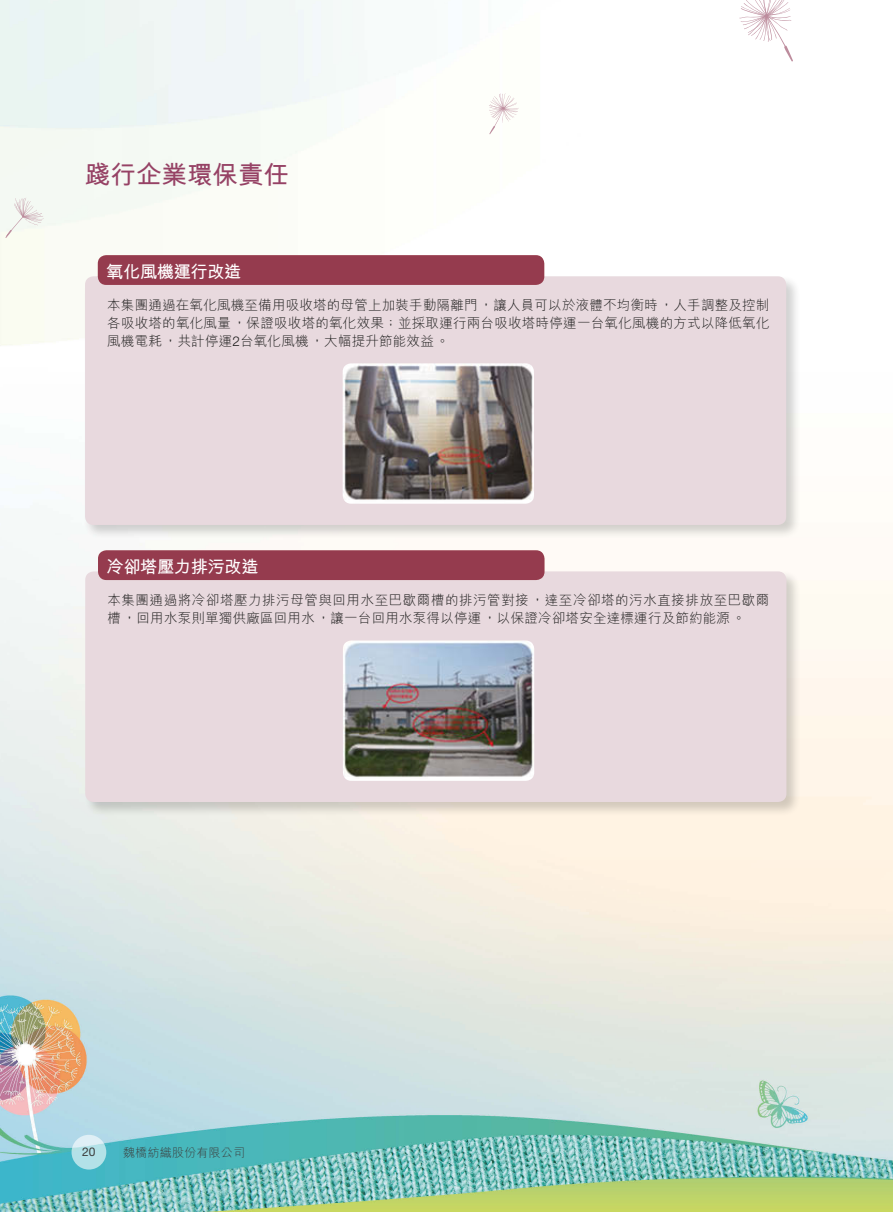
<style>
.page{position:relative;width:893px;height:1212px;background:#fff}
.page>*{position:absolute;margin:0;border:0;box-sizing:border-box;transform-origin:0 0}
.t1{font:700 25.5px "M Hei HK";color:#964265}
.t2{font:700 17.25px "M Hei HK";letter-spacing:-.025em;color:#fff}
.t3{font:300 13.5px/18px "M Hei HK";letter-spacing:.02em;color:#1c1c1b;text-align:justify}
.t4{font:300 13.5px/18px "M Hei HK";letter-spacing:.04em;color:#1c1c1b}
.t5{font:300 12px "M Hei HK";letter-spacing:.015em;color:#3c3c3b}
.t6{font:12px "Helvetica Neue LT Std";color:#3c3c3b}
.s1{font-family:"Helvetica Neue LT Std"}
</style>
<div class="page">
<img style="left:0;top:0;width:893px;height:1212px">
<svg style="left:489px;top:93px;width:30px;height:41px"></svg>
<svg style="left:739px;top:0;width:54px;height:62px"></svg>
<svg style="left:6px;top:216px;width:18px;height:20px"></svg>
<svg style="left:14px;top:204px;width:9px;height:12px"></svg>
<svg style="left:23px;top:216px;width:15px;height:9px"></svg>
<svg style="left:23px;top:217px;width:18px;height:6px"></svg>
<svg style="left:15px;top:198px;width:29px;height:23px"></svg>
<svg style="left:5px;top:230px;width:7px;height:8px"></svg>
<svg style="left:72px;top:1135px;width:34px;height:34px"></svg>
<div style="left:83px;top:274px;width:718px;height:266px;background:#1c1c1b;opacity:.2"></div>
<div style="left:85px;top:276px;width:701px;height:249px;background:#e8d9de;border-radius:9px"></div>
<img style="left:343px;top:363px;width:191px;height:141px">
<div style="left:98px;top:255px;width:446px;height:30px;background:#953b4e"></div>
<div style="left:84px;top:569px;width:717px;height:247px;background:#1c1c1b;opacity:.2"></div>
<div style="left:85px;top:571px;width:701px;height:231px;background:#e8d9de;border-radius:9px"></div>
<img style="left:343px;top:640px;width:191px;height:141px">
<div style="left:98px;top:550px;width:446px;height:30px;background:#953b4e"></div>
<h1 class="t1" style="left:85px;top:156px;width:205px">踐行企業環保責任</h1>
<p class="t2" style="left:106px;top:259px;width:137px">氧化風機運行改造</p>
<p class="t3" style="left:107px;top:295px;width:664px">本集團通過在氧化風機至備用吸收塔的母管上加裝手動隔離門，讓人員可以於液體不均衡時，人手調整及控制各吸收塔的氧化風量，保證吸收塔的氧化效果；並採取運行兩台吸收塔時停運一台氧化風機的方式以降低氧化風機電耗，共計停運<span class="s1">2</span>台氧化風機，大幅提升節能效益。</p>
<p class="t2" style="left:107px;top:554px;width:154px">冷卻塔壓力排污改造</p>
<p class="t4" style="left:107px;top:590px;width:663px">本集團通過將冷卻塔壓力排污母管與回用水至巴歇爾槽的排污管對接，達至冷卻塔的污水直接排放至巴歇爾槽，回用水泵則單獨供廠區回用水，讓一台回用水泵得以停運，以保證冷卻塔安全達標運行及節約能源。</p>
<p class="t6" style="left:82px;top:1145px;width:15px">20</p>
<p class="t5" style="left:123px;top:1144px;width:123px">魏橋紡織股份有限公司</p>
</div>
